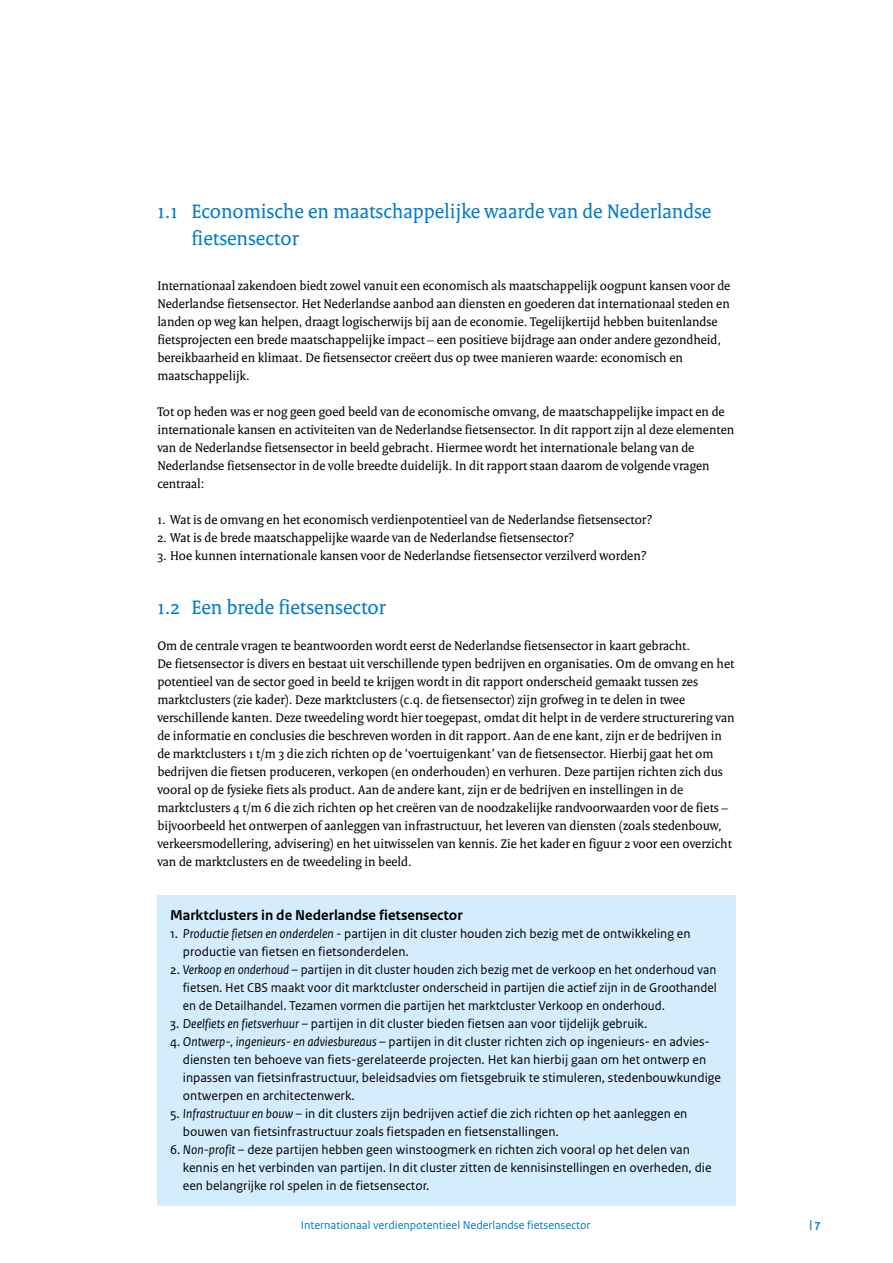
<style>
.page{position:relative;width:893px;height:1263px;background:#fff}
.page>*{position:absolute;margin:0;border:0;box-sizing:border-box;transform-origin:0 0}
.t1{font:21px/27px "Rijksoverheid Serif";color:#007bc7}
.t2{font:700 15px "Rijksoverheid Sans Text";color:#000}
.t3{font:13.5px/18px "Rijksoverheid Serif";color:#000}
.t4{font:13.5px/18px "Rijksoverheid Sans Text";color:#000}
.t5{font:12px "Rijksoverheid Sans Text";color:#007bc7}
.t6{font:700 12px "Rijksoverheid Sans Text";color:#007bc7}
.s1{font-style:italic}
</style>
<div class="page">
<div style="left:157px;top:895px;width:579px;height:310px;background:#d4edfc"></div>
<h1 class="t1" style="left:191px;top:197px;width:521px;text-indent:-34px">1.1 Economische en maatschappelijke waarde van de Nederlandse fietsensector</h1>
<p class="t3" style="left:157px;top:276px;width:575px">Internationaal zakendoen biedt zowel vanuit een economisch als maatschappelijk oogpunt kansen voor de Nederlandse fietsensector. Het Nederlandse aanbod aan diensten en goederen dat internationaal steden en landen op weg kan helpen, draagt logischerwijs bij aan de economie. Tegelijkertijd hebben buitenlandse fietsprojecten een brede maatschappelijke impact – een positieve bijdrage aan onder andere gezondheid, bereikbaarheid en klimaat. De fietsensector creëert dus op twee manieren waarde: economisch en maatschappelijk.</p>
<p class="t3" style="left:157px;top:402px;width:578px">Tot op heden was er nog geen goed beeld van de economische omvang, de maatschappelijke impact en de internationale kansen en activiteiten van de Nederlandse fietsensector. In dit rapport zijn al deze elementen van de Nederlandse fietsensector in beeld gebracht. Hiermee wordt het internationale belang van de Nederlandse fietsensector in de volle breedte duidelijk. In dit rapport staan daarom de volgende vragen centraal:</p>
<p class="t3" style="left:157px;top:510px;width:496px">1. Wat is de omvang en het economisch verdienpotentieel van de Nederlandse fietsensector?</p>
<p class="t3" style="left:157px;top:528px;width:418px">2. Wat is de brede maatschappelijke waarde van de Nederlandse fietsensector?</p>
<p class="t3" style="left:157px;top:546px;width:491px">3. Hoe kunnen internationale kansen voor de Nederlandse fietsensector verzilverd worden?</p>
<h1 class="t1" style="left:157px;top:593px;width:230px">1.2 Een brede fietsensector</h1>
<p class="t3" style="left:157px;top:636px;width:579px">Om de centrale vragen te beantwoorden wordt eerst de Nederlandse fietsensector in kaart gebracht.<br>De fietsensector is divers en bestaat uit verschillende typen bedrijven en organisaties. Om de omvang en het potentieel van de sector goed in beeld te krijgen wordt in dit rapport onderscheid gemaakt tussen zes marktclusters (zie kader). Deze marktclusters (c.q. de fietsensector) zijn grofweg in te delen in twee verschillende kanten. Deze tweedeling wordt hier toegepast, omdat dit helpt in de verdere structurering van de informatie en conclusies die beschreven worden in dit rapport. Aan de ene kant, zijn er de bedrijven in de marktclusters 1 t/m 3 die zich richten op de ‘voertuigenkant’ van de fietsensector. Hierbij gaat het om bedrijven die fietsen produceren, verkopen (en onderhouden) en verhuren. Deze partijen richten zich dus vooral op de fysieke fiets als product. Aan de andere kant, zijn er de bedrijven en instellingen in de marktclusters 4 t/m 6 die zich richten op het creëren van de noodzakelijke randvoorwaarden voor de fiets – bijvoorbeeld het ontwerpen of aanleggen van infrastructuur, het leveren van diensten (zoals stedenbouw, verkeersmodellering, advisering) en het uitwisselen van kennis. Zie het kader en figuur 2 voor een overzicht van de marktclusters en de tweedeling in beeld.</p>
<p class="t2" style="left:170px;top:906px;width:294px">Marktclusters in de Nederlandse fietsensector</p>
<p class="t4" style="left:183px;top:925px;width:509px;text-indent:-13px">1. <span class="s1">Productie fietsen en onderdelen -</span> partijen in dit cluster houden zich bezig met de ontwikkeling en productie van fietsen en fietsonderdelen.</p>
<p class="t4" style="left:183px;top:961px;width:536px;text-align:justify;text-indent:-13px">2. <span class="s1">Verkoop en onderhoud –</span> partijen in dit cluster houden zich bezig met de verkoop en het onderhoud van fietsen. Het CBS maakt voor dit marktcluster onderscheid in partijen die actief zijn in de Groothandel en de Detailhandel. Tezamen vormen die partijen het marktcluster Verkoop en onderhoud.</p>
<p class="t4" style="left:170px;top:1015px;width:479px">3. <span class="s1">Deelfiets en fietsverhuur –</span> partijen in dit cluster bieden fietsen aan voor tijdelijk gebruik.</p>
<p class="t4" style="left:183px;top:1033px;width:540px;text-indent:-13px">4. <span class="s1">Ontwerp-, ingenieurs- en adviesbureaus –</span> partijen in dit cluster richten zich op ingenieurs- en advies&shy;diensten ten behoeve van fiets-gerelateerde projecten. Het kan hierbij gaan om het ontwerp en inpassen van fietsinfrastructuur, beleidsadvies om fietsgebruik te stimuleren, stedenbouwkundige ontwerpen en architectenwerk.</p>
<p class="t4" style="left:183px;top:1105px;width:506px;text-indent:-13px">5. <span class="s1">Infrastructuur en bouw –</span> in dit clusters zijn bedrijven actief die zich richten op het aanleggen en bouwen van fietsinfrastructuur zoals fietspaden en fietsenstallingen.</p>
<p class="t4" style="left:183px;top:1141px;width:530px;text-indent:-13px">6. <span class="s1">Non-profit –</span> deze partijen hebben geen winstoogmerk en richten zich vooral op het delen van kennis en het verbinden van partijen. In dit cluster zitten de kennisinstellingen en overheden, die een belangrijke rol spelen in de fietsensector.</p>
<p class="t5" style="left:301px;top:1218px;width:291px">Internationaal verdienpotentieel Nederlandse fietsensector</p>
<p class="t6" style="left:810px;top:1217px;width:12px">| 7</p>
</div>
